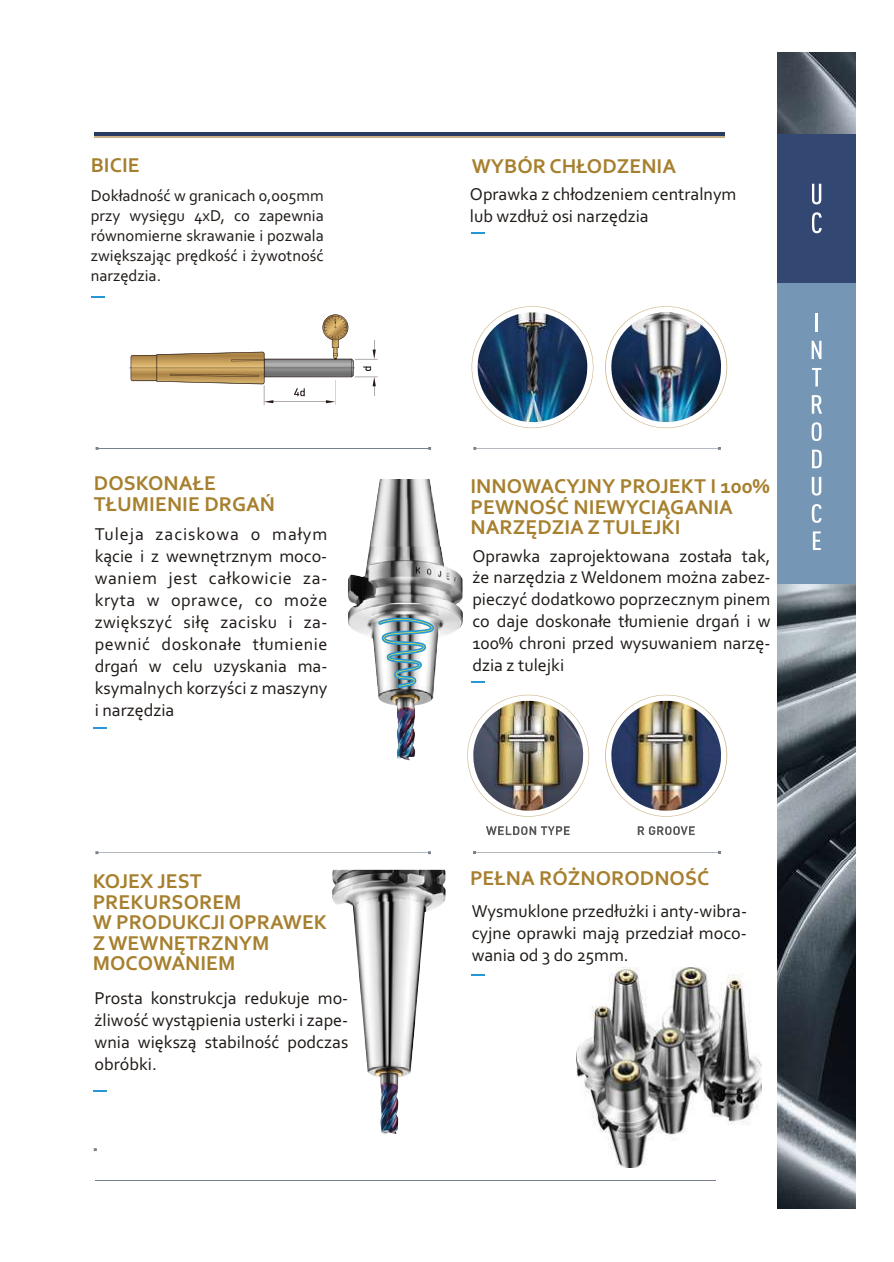
<style>
.page{position:relative;width:894px;height:1262px;background:#fff}
.page>*{position:absolute;margin:0;border:0;box-sizing:border-box;transform-origin:0 0}
.t1{font:700 21px/20.5px "Corbel";color:#a6802e}
.t2{font:18px/21.9px "Corbel";color:#1f1a17;text-align:justify}
.t3{font:16.5px/20.1px "Corbel";color:#1f1a17;text-align:justify}
</style>
<div class="page">
<img style="left:777px;top:52px;width:78px;height:808px">
<img style="left:777px;top:860px;width:78px;height:348px">
<div style="left:777px;top:282px;width:78px;height:301px;background:#7596b5"></div>
<div style="left:777px;top:134px;width:78px;height:149px;background:#334773"></div>
<svg style="left:812px;top:184px;width:9px;height:20px"></svg>
<svg style="left:812px;top:212px;width:10px;height:21px"></svg>
<hr style="left:815px;top:313px;width:3px;height:19px;background:#fff">
<svg style="left:812px;top:341px;width:10px;height:18px"></svg>
<svg style="left:812px;top:368px;width:9px;height:18px"></svg>
<svg style="left:812px;top:395px;width:10px;height:19px"></svg>
<svg style="left:812px;top:422px;width:10px;height:19px"></svg>
<svg style="left:812px;top:450px;width:10px;height:18px"></svg>
<svg style="left:812px;top:477px;width:9px;height:18px"></svg>
<svg style="left:812px;top:504px;width:10px;height:19px"></svg>
<svg style="left:813px;top:531px;width:8px;height:19px"></svg>
<hr style="left:97px;top:448px;width:333px;height:1px;background:#78808c">
<hr style="left:475px;top:448px;width:245px;height:1px;background:#78808c">
<hr style="left:475px;top:852px;width:244px;height:1px;background:#78808c">
<hr style="left:95px;top:1180px;width:621px;height:1px;background:#78808c">
<hr style="left:97px;top:852px;width:333px;height:1px;background:#78808c">
<svg style="left:129px;top:314px;width:249px;height:91px"></svg>
<hr style="left:94px;top:132px;width:631px;height:4px;background:#293b63">
<hr style="left:94px;top:136px;width:631px;height:2px;background:#c9b085">
<img style="left:348px;top:479px;width:53px;height:279px">
<img style="left:332px;top:869px;width:66px;height:265px">
<svg style="left:472px;top:232px;width:13px;height:2px"></svg>
<svg style="left:92px;top:296px;width:13px;height:2px"></svg>
<svg style="left:472px;top:681px;width:13px;height:1px"></svg>
<svg style="left:472px;top:974px;width:13px;height:2px"></svg>
<img style="left:472px;top:306px;width:121px;height:122px">
<img style="left:605px;top:306px;width:122px;height:122px">
<img style="left:605px;top:694px;width:122px;height:122px">
<img style="left:467px;top:694px;width:122px;height:122px">
<svg style="left:94px;top:727px;width:13px;height:2px"></svg>
<svg style="left:94px;top:1090px;width:13px;height:1px"></svg>
<img style="left:577px;top:968px;width:185px;height:199px">
<svg style="left:378px;top:614px;width:56px;height:74px"></svg>
<svg style="left:486px;top:826px;width:84px;height:9px"></svg>
<svg style="left:638px;top:826px;width:57px;height:9px"></svg>
<p class="t1" style="left:91px;top:157px;width:50px">BICIE</p>
<p class="t1" style="left:472px;top:157px;width:206px">WYBÓR CH£ODZENIA</p>
<p class="t2" style="left:470px;top:185px;width:268px">Oprawka z ch³odzeniem centralnym lub wzd³u¿ osi narzêdzia</p>
<p class="t3" style="left:91px;top:187px;width:235px">Dok³adnoœæ w granicach 0,005mm przy wysiêgu 4xD, co zapewnia równomierne skrawanie i pozwala zwiêkszaj¹c prêdkoœæ i ¿ywotnoœæ narzêdzia.</p>
<p class="t1" style="left:94px;top:475px;width:183px">DOSKONA£E<br>T£UMIENIE DRGAÑ</p>
<p class="t2" style="left:95px;top:525px;width:234px">Tuleja zaciskowa o ma³ym k¹cie i z wewnêtrznym moco&shy;waniem jest ca³kowicie za&shy;kryta w oprawce, co mo¿e zwiêkszyæ si³ê zacisku i za&shy;pewniæ doskona³e t³umienie drgañ w celu uzyskania ma&shy;ksymalnych korzyœci z maszyny i narzêdzia</p>
<p class="t1" style="left:93px;top:872px;width:236px">KOJEX JEST<br>PREKURSOREM<br>W PRODUKCJI OPRAWEK<br>Z WEWNÊTRZNYM<br>MOCOWANIEM</p>
<p class="t2" style="left:95px;top:989px;width:255px">Prosta konstrukcja redukuje mo-¿liwoœæ wyst¹pienia usterki i zape&shy;wnia wiêksz¹ stabilnoœæ podczas obróbki.</p>
<p class="t1" style="left:470px;top:478px;width:301px">INNOWACYJNY PROJEKT I 100%<br>PEWNOŒÆ NIEWYCI¥GANIA<br>NARZÊDZIA Z TULEJKI</p>
<p class="t2" style="left:472px;top:546px;width:300px">Oprawka zaprojektowana zosta³a tak, ¿e narzêdzia z Weldonem mo¿na zabez&shy;pieczyæ dodatkowo poprzecznym pinem co daje doskona³e t³umienie drgañ i w 100% chroni przed wysuwaniem narzê&shy;dzia z tulejki</p>
<p class="t1" style="left:470px;top:870px;width:241px">PE£NA RÓ¯NORODNOŒÆ</p>
<p class="t2" style="left:472px;top:901px;width:277px">Wysmuklone przed³u¿ki i anty-wibra&shy;cyjne oprawki maj¹ przedzia³ moco&shy;wania od 3 do 25mm.</p>
</div>
